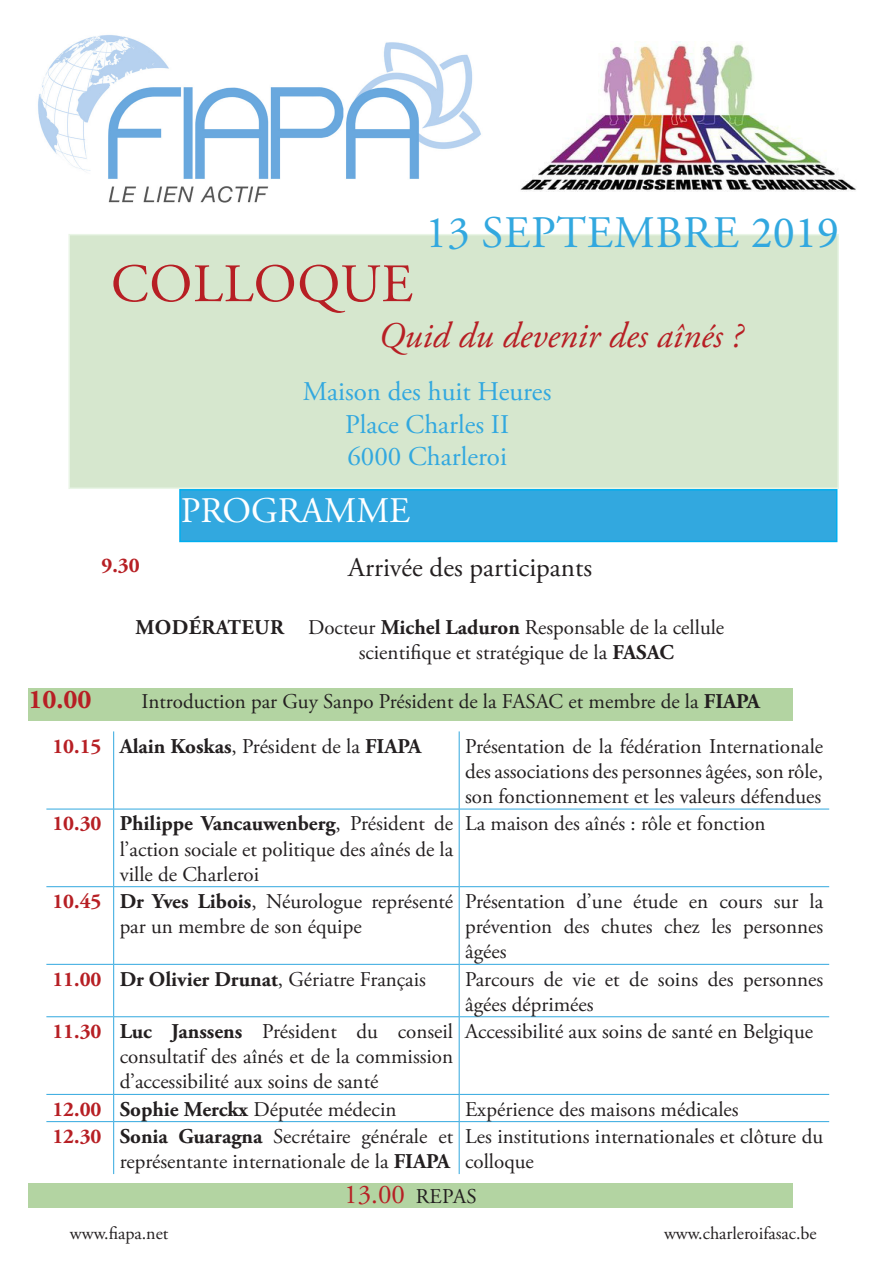
<style>
.page{position:relative;width:893px;height:1263px;background:#fff}
.page>*{position:absolute;margin:0;border:0;box-sizing:border-box;transform-origin:0 0}
.t1{font:54px "Adobe Garamond Pro";letter-spacing:.015em;color:#b71f24}
.t2{font:45px "Adobe Garamond Pro";letter-spacing:.015em;color:#32a8df}
.t3{font:italic 36px "Adobe Garamond Pro";color:#b71f24}
.t4{font:36px "Adobe Garamond Pro";color:#fff}
.t5{font:27px "Adobe Garamond Pro";color:#32a8df}
.t6{font:27px "Adobe Garamond Pro";color:#231f20}
.t7{font:27px "Adobe Garamond Pro";color:#b71f24}
.t8{font:700 27px "Adobe Garamond Pro";color:#b71f24}
.t9{font:21px/25.2px "Adobe Garamond Pro";color:#231f20;text-align:justify}
.t10{font:700 21px "Adobe Garamond Pro";color:#231f20}
.t11{font:700 21px "Adobe Garamond Pro";color:#b71f24}
.t12{font:18px "Adobe Garamond Pro";color:#231f20}
.s1{font-family:"Minion Pro"}
.s2{font-weight:700}
.s3{font-weight:400}
.s4{font-size:21px;color:#231f20}
</style>
<div class="page">
<img style="left:38px;top:35px;width:443px;height:168px">
<div style="left:69px;top:235px;width:769px;height:253px;background:#d6e7ce"></div>
<div style="left:68px;top:234px;width:771px;height:255px;border:2px solid #e9f5e6"></div>
<div style="left:180px;top:490px;width:657px;height:51px;background:#32a8df"></div>
<div style="left:179px;top:489px;width:658px;height:53px;border:2px solid #00aeef"></div>
<hr style="left:459px;top:731px;width:1px;height:78px;background:#32a8df">
<hr style="left:114px;top:809px;width:345px;height:1px;background:#32a8df">
<hr style="left:459px;top:809px;width:370px;height:1px;background:#32a8df">
<hr style="left:459px;top:809px;width:1px;height:77px;background:#32a8df">
<hr style="left:114px;top:886px;width:345px;height:1px;background:#32a8df">
<hr style="left:459px;top:886px;width:370px;height:1px;background:#32a8df">
<hr style="left:459px;top:887px;width:1px;height:77px;background:#32a8df">
<hr style="left:114px;top:964px;width:345px;height:1px;background:#32a8df">
<hr style="left:459px;top:964px;width:370px;height:1px;background:#32a8df">
<hr style="left:459px;top:965px;width:1px;height:51px;background:#32a8df">
<hr style="left:114px;top:1016px;width:345px;height:1px;background:#32a8df">
<hr style="left:459px;top:1016px;width:370px;height:1px;background:#32a8df">
<hr style="left:459px;top:1017px;width:1px;height:77px;background:#32a8df">
<hr style="left:114px;top:1094px;width:345px;height:1px;background:#32a8df">
<svg style="left:46px;top:731px;width:68px;height:392px"></svg>
<hr style="left:459px;top:1094px;width:370px;height:1px;background:#32a8df">
<svg style="left:459px;top:1095px;width:1px;height:26px"></svg>
<hr style="left:46px;top:1121px;width:68px;height:1px;background:#32a8df">
<hr style="left:114px;top:1121px;width:345px;height:1px;background:#32a8df">
<hr style="left:113px;top:1122px;width:1px;height:52px;background:#32a8df">
<hr style="left:459px;top:1121px;width:370px;height:1px;background:#32a8df">
<hr style="left:459px;top:1122px;width:1px;height:52px;background:#32a8df">
<div style="left:28px;top:1183px;width:765px;height:24px;background:#b3d4a2"></div>
<div style="left:28px;top:688px;width:765px;height:33px;background:#b3d4a2"></div>
<img style="left:520px;top:42px;width:336px;height:150px">
<p class="t2" style="left:425px;top:206px;width:415px">13 SEPTEMBRE <span class="s1">2019</span></p>
<p class="t1" style="left:111px;top:252px;width:303px">COLLOQUE</p>
<p class="t3" style="left:378px;top:313px;width:365px">Quid du devenir des aînés ?</p>
<p class="t5" style="left:303px;top:376px;width:250px">Maison des huit Heures</p>
<p class="t5" style="left:345px;top:408px;width:166px">Place Charles II</p>
<p class="t5" style="left:347px;top:440px;width:161px">6000 Charleroi</p>
<p class="t4" style="left:181px;top:489px;width:231px">PROGRAMME</p>
<p class="t11" style="left:102px;top:553px;width:40px">9.30</p>
<p class="t6" style="left:348px;top:551px;width:245px">Arrivée des participants</p>
<p class="t10" style="left:136px;top:615px;width:150px">MODÉRATEUR</p>
<p class="t9" style="left:308px;top:616px;width:417px;text-align:center">Docteur <span class="s2">Michel Laduron</span> Responsable de la cellule scientifique et stratégique de la <span class="s2">FASAC</span></p>
<p class="t8" style="left:28px;top:684px;width:65px">10.00</p>
<p class="t9" style="left:142px;top:689px;width:620px">Introduction par Guy Sanpo Président de la FASAC et membre de la <span class="s2">FIAPA</span></p>
<p class="t11" style="left:52px;top:734px;width:51px">10.15</p>
<p class="t10" style="left:120px;top:734px;width:303px">Alain Koskas<span class="s3">, Président de la</span> FIAPA</p>
<p class="t9" style="left:465px;top:734px;width:359px">Présentation de la fédération Internationale des associations des personnes âgées, son rôle, son fonctionnement et les valeurs défendues</p>
<p class="t11" style="left:52px;top:811px;width:51px">10.30</p>
<p class="t9" style="left:120px;top:812px;width:335px"><span class="s2">Philippe Vancauwenberg</span>, Président de l’action sociale et politique des aînés de la ville de Charleroi</p>
<p class="t9" style="left:465px;top:812px;width:302px">La maison des aînés : rôle et fonction</p>
<p class="t11" style="left:52px;top:889px;width:51px">10.45</p>
<p class="t9" style="left:120px;top:889px;width:335px"><span class="s2">Dr Yves Libois</span>, Néurologue représenté par un membre de son équipe</p>
<p class="t9" style="left:465px;top:889px;width:360px">Présentation d’une étude en cours sur la prévention des chutes chez les personnes âgées</p>
<p class="t11" style="left:52px;top:967px;width:51px">11.00</p>
<p class="t9" style="left:120px;top:967px;width:308px"><span class="s2">Dr Olivier Drunat</span>, Gériatre Français</p>
<p class="t9" style="left:465px;top:967px;width:360px">Parcours de vie et de soins des personnes âgées déprimées</p>
<p class="t11" style="left:52px;top:1019px;width:51px">11.30</p>
<p class="t9" style="left:120px;top:1019px;width:335px"><span class="s2">Luc Janssens</span> Président du conseil consultatif des aînés et de la commission d’accessibilité aux soins de santé</p>
<p class="t9" style="left:465px;top:1019px;width:349px">Accessibilité aux soins de santé en Belgique</p>
<p class="t11" style="left:52px;top:1097px;width:51px">12.00</p>
<p class="t9" style="left:120px;top:1097px;width:278px"><span class="s2">Sophie Merckx</span> Députée médecin</p>
<p class="t9" style="left:465px;top:1097px;width:275px">Expérience des maisons médicales</p>
<p class="t11" style="left:52px;top:1124px;width:51px">12.30</p>
<p class="t9" style="left:120px;top:1124px;width:335px"><span class="s2">Sonia Guaragna</span> Secrétaire générale et représentante internationale de la <span class="s2">FIAPA</span></p>
<p class="t9" style="left:465px;top:1124px;width:360px">Les institutions internationales et clôture du colloque</p>
<p class="t7" style="left:344px;top:1178px;width:134px">13.00 <span class="s4">REPAS</span></p>
<p class="t12" style="left:70px;top:1222px;width:100px">www.fiapa.net</p>
<p class="t12" style="left:664px;top:1222px;width:154px">www.charleroifasac.be</p>
</div>
